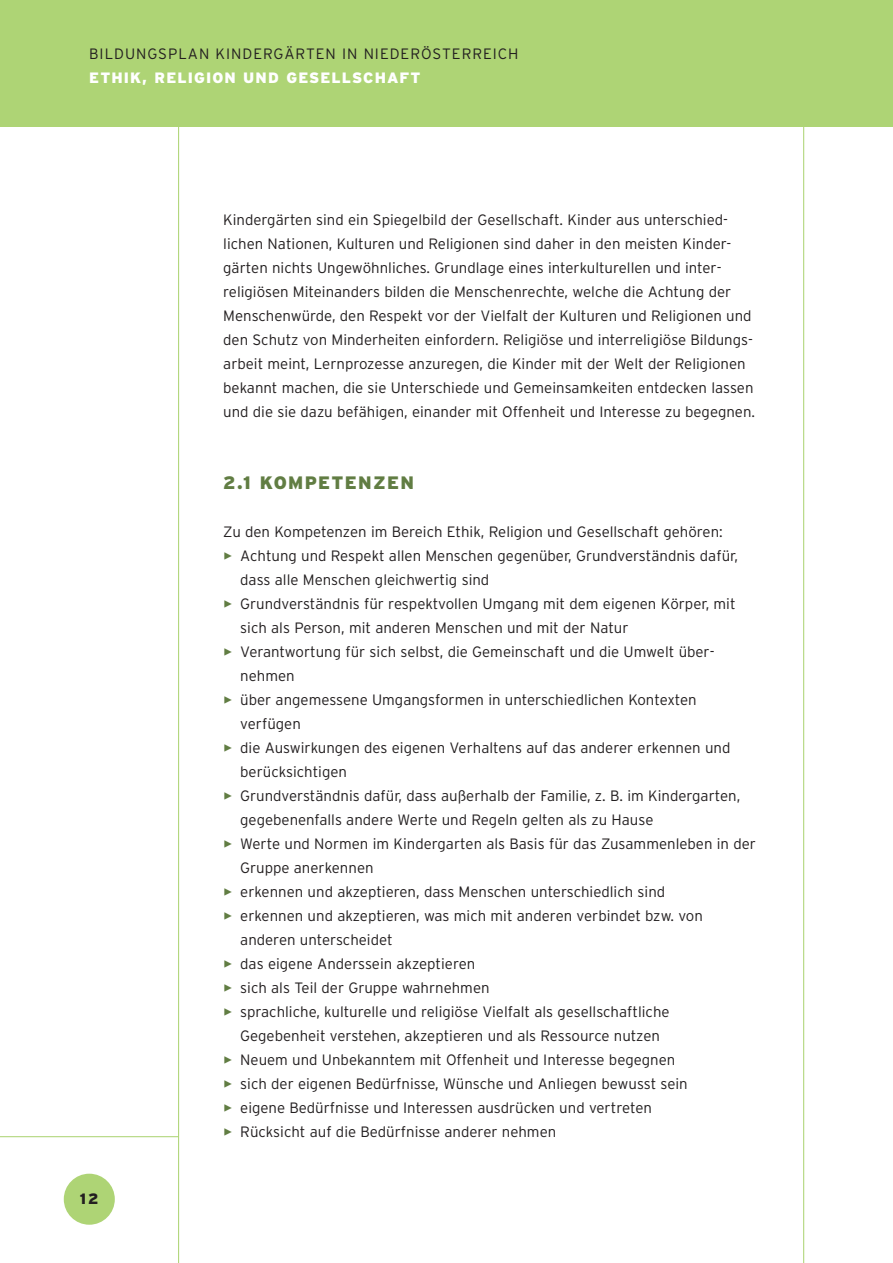
<style>
.page{position:relative;width:893px;height:1263px;background:#fff}
.page>*{position:absolute;margin:0;border:0;box-sizing:border-box;transform-origin:0 0}
.t1{font:900 18px "Interstate";letter-spacing:.07em;color:#617d43}
.t2{font:300 15px/24px "Interstate";color:#231f20}
.t3{font:300 15px "Interstate";letter-spacing:.065em;color:#231f20}
.t4{font:900 15px "Interstate";letter-spacing:.07em;color:#fff}
.t5{font:900 15px "Interstate";color:#231f20}
.s1{color:#617d43}
</style>
<div class="page">
<div style="left:0;top:0;width:893px;height:126px;background:#aed475"></div>
<hr style="left:803px;top:126px;width:1px;height:1137px;background:#aed475">
<div style="left:64px;top:1174px;width:51px;height:51px;background:#aed475;border-radius:50%"></div>
<hr style="left:0;top:1136px;width:179px;height:1px;background:#aed475">
<hr style="left:178px;top:126px;width:1px;height:1137px;background:#aed475">
<p class="t3" style="left:89px;top:45px;width:431px">BILDUNGSPLAN KINDERGÄRTEN IN NIEDERÖSTERREICH</p>
<p class="t4" style="left:89px;top:69px;width:333px">ETHIK, RELIGION UND GESELLSCHAFT</p>
<p class="t2" style="left:223px;top:207px;width:533px">Kindergärten sind ein Spiegelbild der Gesellschaft. Kinder aus unterschied&shy;lichen Nationen, Kulturen und Religionen sind daher in den meisten Kinder&shy;gärten nichts Ungewöhnliches. Grundlage eines interkulturellen und inter&shy;religiösen Miteinanders bilden die Menschenrechte, welche die Achtung der Menschenwürde, den Respekt vor der Vielfalt der Kulturen und Religionen und den Schutz von Minderheiten einfordern. Religiöse und interreligiöse Bildungs&shy;arbeit meint, Lernprozesse anzuregen, die Kinder mit der Welt der Religionen bekannt machen, die sie Unterschiede und Gemeinsamkeiten entdecken lassen und die sie dazu befähigen, einander mit Offenheit und Interesse zu begegnen.</p>
<p class="t5" style="left:80px;top:1190px;width:20px">12</p>
<p class="t1" style="left:223px;top:472px;width:192px">2.1 KOMPETENZEN</p>
<p class="t2" style="left:223px;top:519px;width:501px">Zu den Kompetenzen im Bereich Ethik, Religion und Gesellschaft gehören:</p>
<p class="t2" style="left:240px;top:543px;width:499px;text-indent:-17px"><span class="s1">✓</span> Achtung und Respekt allen Menschen gegenüber, Grundverständnis dafür, dass alle Menschen gleichwertig sind</p>
<p class="t2" style="left:240px;top:591px;width:497px;text-indent:-17px"><span class="s1">✓</span> Grundverständnis für respektvollen Umgang mit dem eigenen Körper, mit sich als Person, mit anderen Menschen und mit der Natur</p>
<p class="t2" style="left:240px;top:639px;width:476px;text-indent:-17px"><span class="s1">✓</span> Verantwortung für sich selbst, die Gemeinschaft und die Umwelt über&shy;nehmen</p>
<p class="t2" style="left:240px;top:687px;width:458px;text-indent:-17px"><span class="s1">✓</span> über angemessene Umgangsformen in unterschiedlichen Kontexten verfügen</p>
<p class="t2" style="left:240px;top:735px;width:492px;text-indent:-17px"><span class="s1">✓</span> die Auswirkungen des eigenen Verhaltens auf das anderer erkennen und berücksichtigen</p>
<p class="t2" style="left:240px;top:783px;width:502px;text-indent:-17px"><span class="s1">✓</span> Grundverständnis dafür, dass außerhalb der Familie, z. B. im Kindergarten, gegebenenfalls andere Werte und Regeln gelten als zu Hause</p>
<p class="t2" style="left:240px;top:831px;width:517px;text-indent:-17px"><span class="s1">✓</span> Werte und Normen im Kindergarten als Basis für das Zusammenleben in der<br>Gruppe anerkennen</p>
<p class="t2" style="left:223px;top:879px;width:443px"><span class="s1">✓</span> erkennen und akzeptieren, dass Menschen unterschiedlich sind</p>
<p class="t2" style="left:240px;top:903px;width:464px;text-indent:-17px"><span class="s1">✓</span> erkennen und akzeptieren, was mich mit anderen verbindet bzw. von anderen unterscheidet</p>
<p class="t2" style="left:223px;top:951px;width:254px"><span class="s1">✓</span> das eigene Anderssein akzeptieren</p>
<p class="t2" style="left:223px;top:975px;width:268px"><span class="s1">✓</span> sich als Teil der Gruppe wahrnehmen</p>
<p class="t2" style="left:223px;top:999px;width:448px;text-align:center"><span class="s1">✓</span> sprachliche, kulturelle und religiöse Vielfalt als gesellschaftliche<br>Gegebenheit verstehen, akzeptieren und als Ressource nutzen</p>
<p class="t2" style="left:223px;top:1047px;width:454px"><span class="s1">✓</span> Neuem und Unbekanntem mit Offenheit und Interesse begegnen</p>
<p class="t2" style="left:223px;top:1071px;width:466px"><span class="s1">✓</span> sich der eigenen Bedürfnisse, Wünsche und Anliegen bewusst sein</p>
<p class="t2" style="left:223px;top:1095px;width:430px"><span class="s1">✓</span> eigene Bedürfnisse und Interessen ausdrücken und vertreten</p>
<p class="t2" style="left:223px;top:1119px;width:335px"><span class="s1">✓</span> Rücksicht auf die Bedürfnisse anderer nehmen</p>
</div>
